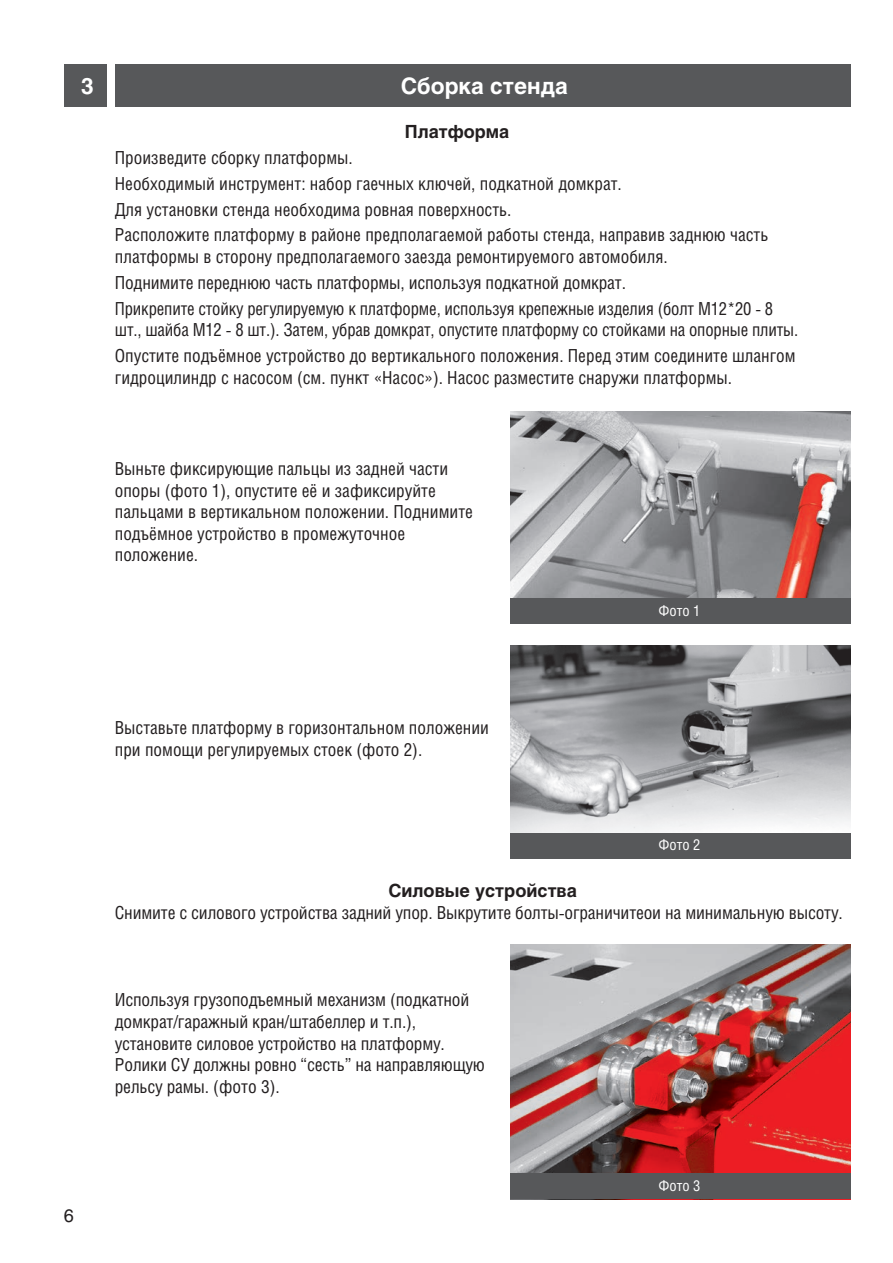
<style>
.page{position:relative;width:893px;height:1263px;background:#fff}
.page>*{position:absolute;margin:0;border:0;box-sizing:border-box;transform-origin:0 0}
.t1{font:700 22.5px "Helios C";color:#fff}
.t2{font:18px/21.6px "Helios Cond C";color:#231f20}
.t3{font:18px/25.8px "Helios Cond C";color:#231f20;scale:.96 1}
.t4{font:700 18px "Helios C";color:#231f20}
.t5{font:18px "Helios C";color:#231f20}
.t6{font:15px "Helios Cond C";color:#fff}
</style>
<div class="page">
<img style="left:510px;top:646px;width:340px;height:187px">
<div style="left:510px;top:833px;width:340px;height:25px;background:#57585a"></div>
<div style="left:115px;top:64px;width:735px;height:42px;background:#57585a"></div>
<div style="left:64px;top:64px;width:42px;height:42px;background:#57585a"></div>
<img style="left:510px;top:411px;width:340px;height:187px">
<div style="left:510px;top:598px;width:340px;height:26px;background:#57585a"></div>
<img style="left:510px;top:944px;width:340px;height:229px">
<div style="left:510px;top:1173px;width:340px;height:26px;background:#57585a"></div>
<p class="t1" style="left:81px;top:73px;width:14px">3</p>
<p class="t1" style="left:401px;top:73px;width:169px">Сборка стенда</p>
<p class="t4" style="left:405px;top:121px;width:106px">Платформа</p>
<p class="t2" style="left:115px;top:144px;width:655px;line-height:25.8px">Произведите сборку платформы.<br>Необходимый инструмент: набор гаечных ключей, подкатной домкрат.<br>Для установки стенда необходима ровная поверхность.<br>Расположите платформу в районе предполагаемой работы стенда, направив заднюю часть</p>
<p class="t2" style="left:115px;top:243px;width:660px;line-height:25.8px">платформы в сторону предполагаемого заезда ремонтируемого автомобиля.<br>Поднимите переднюю часть платформы, используя подкатной домкрат.<br>Прикрепите стойку регулируемую к платформе, используя крепежные изделия (болт М12*20 - 8</p>
<p class="t3" style="left:115px;top:317px;width:713px">шт., шайба М12 - 8 шт.). Затем, убрав домкрат, опустите платформу со стойками на опорные плиты.<br>Опустите подъёмное устройство до вертикального положения. Перед этим соедините шлангом</p>
<p class="t2" style="left:115px;top:366px;width:619px">гидроцилиндр с насосом (см. пункт «Насос»). Насос разместите снаружи платформы.</p>
<p class="t2" style="left:115px;top:457px;width:360px">Выньте фиксирующие пальцы из задней части опоры (фото 1), опустите её и зафиксируйте пальцами в вертикальном положении. Поднимите подъёмное устройство в промежуточное положение.</p>
<p class="t6" style="left:658px;top:601px;width:44px">Фото 1</p>
<p class="t5" style="left:64px;top:1205px;width:12px">6</p>
<p class="t2" style="left:115px;top:717px;width:376px">Выставьте платформу в горизонтальном положении при помощи регулируемых стоек (фото 2).</p>
<p class="t6" style="left:658px;top:836px;width:44px">Фото 2</p>
<p class="t4" style="left:388px;top:880px;width:190px">Силовые устройства</p>
<p class="t2" style="left:115px;top:901px;width:730px">Снимите с силового устройства задний упор. Выкрутите болты-ограничитеои на минимальную высоту.</p>
<p class="t2" style="left:115px;top:989px;width:372px">Используя грузоподъемный механизм (подкатной домкрат/гаражный кран/штабеллер и т.п.), установите силовое устройство на платформу.<br>Ролики СУ должны ровно “сесть” на направляющую рельсу рамы. (фото 3).</p>
<p class="t6" style="left:658px;top:1177px;width:44px">Фото 3</p>
</div>
